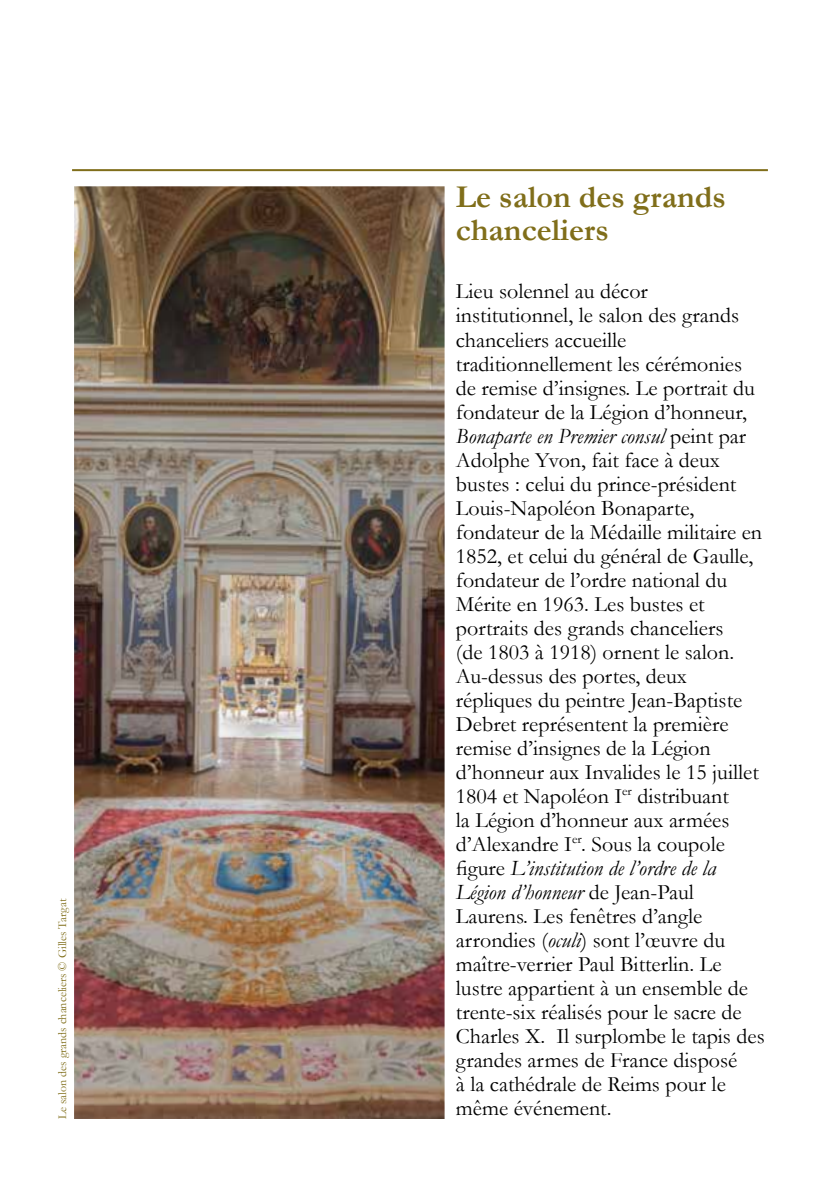
<style>
.page{position:relative;width:840px;height:1191px;background:#fff}
.page>*{position:absolute;margin:0;border:0;box-sizing:border-box;transform-origin:0 0}
.t1{font:700 32px/33.2px "Garamond";color:#806e1a}
.t2{font:22px/24px "Garamond";color:#000}
.t3{font:12px "Garamond";color:#806e1a}
.s1{font-style:italic}
</style>
<div class="page">
<img style="left:74px;top:186px;width:370px;height:933px">
<hr style="left:72px;top:169px;width:695px;height:2px;background:#806e1a">
<p class="t3" style="left:54px;top:1119px;width:222px;rotate:-90deg">Le salon des grands chanceliers © Gilles Targat</p>
<h1 class="t1" style="left:455px;top:181px;width:271px">Le salon des grands chanceliers</h1>
<p class="t2" style="left:455px;top:279px;width:310px">Lieu solennel au décor institutionnel, le salon des grands chanceliers accueille traditionnellement les cérémonies de remise d’insignes. Le portrait du fondateur de la Légion d’honneur,<br><span class="s1">Bonaparte en Premier consul</span> peint par<br>Adolphe Yvon, fait face à deux bustes : celui du prince-président<br>Louis-Napoléon Bonaparte, fondateur de la Médaille militaire en<br>1852, et celui du général de Gaulle, fondateur de l’ordre national du<br>Mérite en 1963. Les bustes et portraits des grands chanceliers<br>(de 1803 à 1918) ornent le salon.<br>Au-dessus des portes, deux répliques du peintre Jean-Baptiste<br>Debret représentent la première remise d’insignes de la Légion d’honneur aux Invalides le 15 juillet<br>1804 et Napoléon I<sup>er</sup> distribuant<br>la Légion d’honneur aux armées d’Alexandre I<sup>er</sup>. Sous la coupole figure <span class="s1">L’institution de l’ordre de la<br>Légion d’honneur</span> de Jean-Paul<br>Laurens. Les fenêtres d’angle arrondies (<span class="s1">oculi</span>) sont l’œuvre du maître-verrier Paul Bitterlin. Le lustre appartient à un ensemble de trente-six réalisés pour le sacre de<br>Charles X. Il surplombe le tapis des grandes armes de France disposé<br>à la cathédrale de Reims pour le même événement.</p>
</div>
